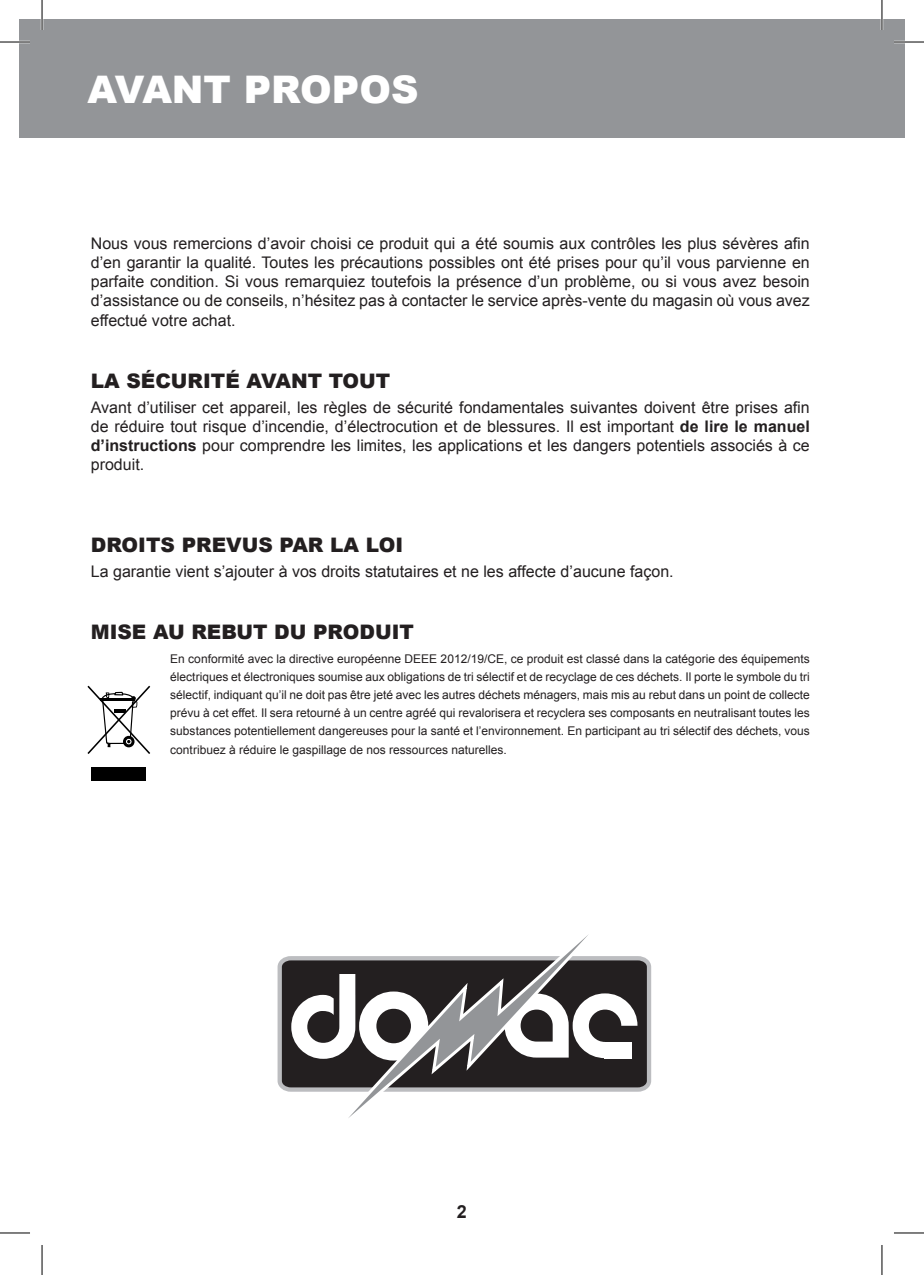
<style>
.page{position:relative;width:924px;height:1275px;background:#fff}
.page>*{position:absolute;margin:0;border:0;box-sizing:border-box;transform-origin:0 0}
.t1{font:900 38px "Arial";color:#fff}
.t2{font:900 20px "Arial";color:#231f20}
.t3{font:700 18px "Arial";color:#231f20}
.t4{font:16px/19.2px "Arial";color:#231f20;text-align:justify}
.t5{font:12px/18px "Arial";color:#231f20;text-align:justify}
.s1{font-weight:700}
</style>
<div class="page">
<svg style="left:87px;top:685px;width:63px;height:69px"></svg>
<div style="left:92px;top:766px;width:54px;height:14px;background:#000"></div>
<div style="left:19px;top:19px;width:885px;height:118px;background:#939598"></div>
<svg style="left:277px;top:956px;width:375px;height:136px;background:#585657"></svg>
<svg style="left:291px;top:974px;width:3px;height:86px"></svg>
<svg style="left:615px;top:993px;width:22px;height:65px"></svg>
<svg style="left:294px;top:935px;width:321px;height:183px"></svg>
<hr style="left:0;top:41px;width:30px;height:2px;background:#fff">
<hr style="left:893px;top:41px;width:30px;height:2px;background:#fff">
<hr style="left:41px;top:0;width:2px;height:30px;background:#fff">
<hr style="left:880px;top:0;width:2px;height:30px;background:#fff">
<hr style="left:0;top:42px;width:30px;height:1px;background:#000">
<hr style="left:893px;top:42px;width:30px;height:1px;background:#000">
<hr style="left:0;top:1232px;width:30px;height:1px;background:#000">
<hr style="left:893px;top:1232px;width:30px;height:1px;background:#000">
<hr style="left:42px;top:0;width:1px;height:30px;background:#000">
<hr style="left:42px;top:1245px;width:1px;height:30px;background:#000">
<hr style="left:881px;top:0;width:1px;height:30px;background:#000">
<hr style="left:881px;top:1245px;width:1px;height:30px;background:#000">
<h1 class="t1" style="left:87px;top:62px;width:332px">AVANT PROPOS</h1>
<p class="t4" style="left:91px;top:234px;width:720px">Nous vous remercions d’avoir choisi ce produit qui a été soumis aux contrôles les plus sévères afin d’en garantir la qualité. Toutes les précautions possibles ont été prises pour qu’il vous parvienne en parfaite condition. Si vous remarquiez toutefois la présence d’un problème, ou si vous avez besoin d’assistance ou de conseils, n’hésitez pas à contacter le service après-vente du magasin où vous avez effectué votre achat.</p>
<p class="t2" style="left:91px;top:366px;width:301px">LA SÉCURITÉ AVANT TOUT</p>
<p class="t4" style="left:91px;top:398px;width:720px">Avant d’utiliser cet appareil, les règles de sécurité fondamentales suivantes doivent être prises afin de réduire tout risque d’incendie, d’électrocution et de blessures. Il est important <span class="s1">de lire le manuel d’instructions</span> pour comprendre les limites, les applications et les dangers potentiels associés à ce produit.</p>
<p class="t2" style="left:91px;top:530px;width:314px">DROITS PREVUS PAR LA LOI</p>
<p class="t4" style="left:91px;top:562px;width:584px">La garantie vient s’ajouter à vos droits statutaires et ne les affecte d’aucune façon.</p>
<p class="t2" style="left:91px;top:617px;width:324px">MISE AU REBUT DU PRODUIT</p>
<p class="t5" style="left:170px;top:650px;width:640px">En conformité avec la directive européenne DEEE 2012/19/CE, ce produit est classé dans la catégorie des équipements électriques et électroniques soumise aux obligations de tri sélectif et de recyclage de ces déchets. Il porte le symbole du tri sélectif, indiquant qu’il ne doit pas être jeté avec les autres déchets ménagers, mais mis au rebut dans un point de collecte prévu à cet effet. Il sera retourné à un centre agréé qui revalorisera et recyclera ses composants en neutralisant toutes les substances potentiellement dangereuses pour la santé et l’environnement. En participant au tri sélectif des déchets, vous</p>
<p class="t5" style="left:170px;top:741px;width:338px">contribuez à réduire le gaspillage de nos ressources naturelles.</p>
<p class="t3" style="left:457px;top:1201px;width:12px">2</p>
</div>
